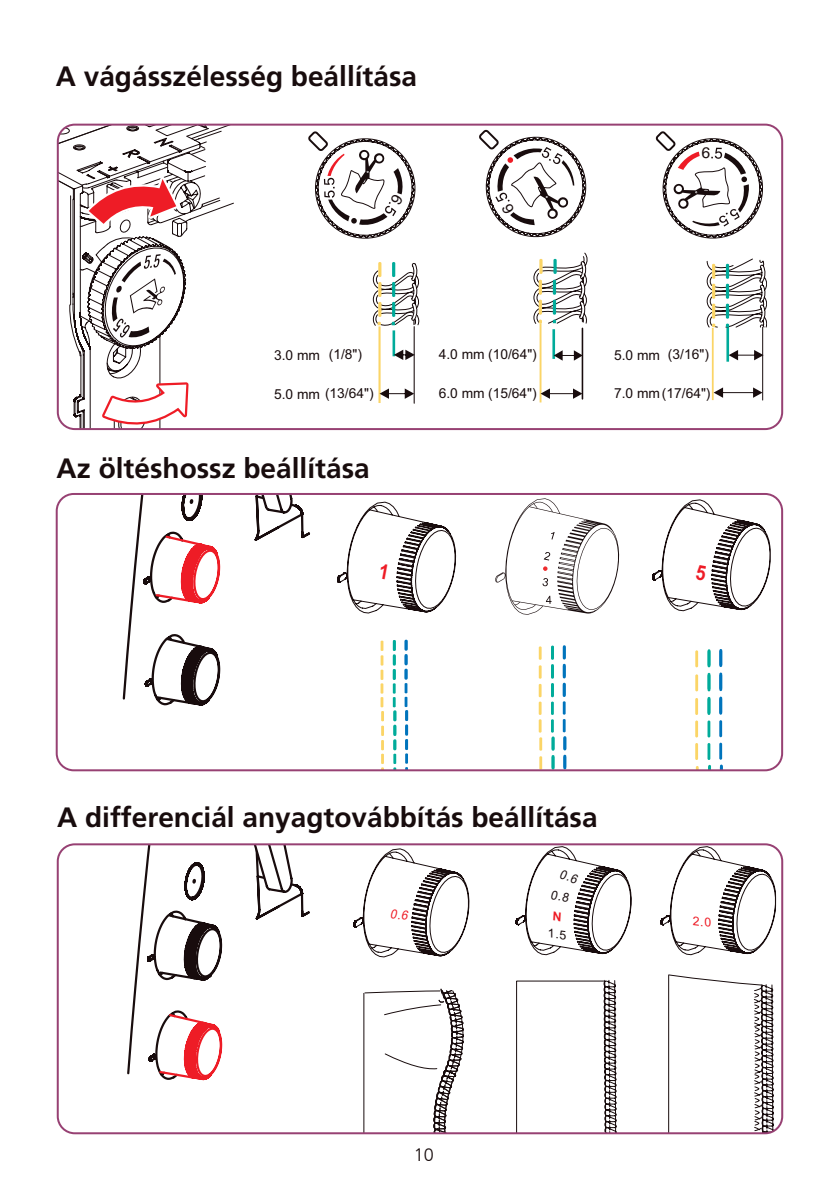
<style>
.page{position:relative;width:840px;height:1191px;background:#fff}
.page>*{position:absolute;margin:0;border:0;box-sizing:border-box;transform-origin:0 0}
.t1{font:700 28px "Frutiger LT Com";color:#180c0d}
.t2{font:300 18px "Frutiger LT Com";color:#180c0d}
.t3{font:13.8px "Arial";color:#180c0d}
</style>
<div class="page">
<hr style="left:392px;top:330px;width:3px;height:26px;background:#00ab9a">
<hr style="left:552px;top:329px;width:2px;height:30px;background:#00ab9a">
<hr style="left:726px;top:327px;width:2px;height:35px;background:#00ab9a">
<hr style="left:581px;top:328px;width:2px;height:71px;background:#180c0d">
<hr style="left:539px;top:323px;width:2px;height:79px;background:#fbd567">
<svg style="left:540px;top:388px;width:42px;height:11px"></svg>
<hr style="left:761px;top:327px;width:1px;height:73px;background:#180c0d">
<svg style="left:728px;top:350px;width:35px;height:10px"></svg>
<hr style="left:711px;top:328px;width:2px;height:72px;background:#fbd567">
<svg style="left:713px;top:387px;width:49px;height:11px"></svg>
<svg style="left:706px;top:258px;width:60px;height:70px"></svg>
<svg style="left:553px;top:350px;width:29px;height:11px"></svg>
<svg style="left:393px;top:350px;width:20px;height:10px"></svg>
<hr style="left:378px;top:326px;width:2px;height:77px;background:#fbd567">
<hr style="left:413px;top:327px;width:1px;height:76px;background:#180c0d">
<svg style="left:372px;top:262px;width:47px;height:65px"></svg>
<svg style="left:58px;top:125px;width:176px;height:304px"></svg>
<svg style="left:379px;top:388px;width:35px;height:11px"></svg>
<svg style="left:533px;top:252px;width:54px;height:73px"></svg>
<hr style="left:553px;top:259px;width:3px;height:15px;background:#00ab9a">
<div style="left:57px;top:124px;width:725px;height:306px;border:2px solid #974173;border-radius:17px"></div>
<svg style="left:61px;top:494px;width:233px;height:212px"></svg>
<svg style="left:539px;top:756px;width:3px;height:12px"></svg>
<hr style="left:538px;top:701px;width:3px;height:14px;background:#fbd567">
<svg style="left:538px;top:719px;width:4px;height:31px"></svg>
<svg style="left:538px;top:665px;width:3px;height:13px"></svg>
<hr style="left:538px;top:646px;width:3px;height:14px;background:#fbd567">
<svg style="left:538px;top:684px;width:3px;height:13px"></svg>
<svg style="left:380px;top:640px;width:4px;height:128px"></svg>
<hr style="left:694px;top:720px;width:3px;height:17px;background:#fbd567">
<hr style="left:694px;top:743px;width:3px;height:17px;background:#fbd567">
<svg style="left:695px;top:674px;width:2px;height:17px"></svg>
<svg style="left:695px;top:650px;width:2px;height:17px"></svg>
<hr style="left:694px;top:698px;width:3px;height:17px;background:#fbd567">
<hr style="left:550px;top:701px;width:3px;height:14px;background:#00ab9a">
<hr style="left:550px;top:646px;width:3px;height:14px;background:#00ab9a">
<svg style="left:551px;top:664px;width:2px;height:33px"></svg>
<hr style="left:550px;top:645px;width:3px;height:14px;background:#00ab9a">
<svg style="left:551px;top:719px;width:3px;height:49px"></svg>
<svg style="left:392px;top:640px;width:4px;height:128px"></svg>
<hr style="left:707px;top:698px;width:3px;height:17px;background:#00ab9a">
<hr style="left:707px;top:720px;width:3px;height:17px;background:#00ab9a">
<hr style="left:707px;top:674px;width:3px;height:17px;background:#00ab9a">
<hr style="left:707px;top:697px;width:3px;height:17px;background:#00ab9a">
<hr style="left:707px;top:650px;width:3px;height:17px;background:#00ab9a">
<hr style="left:707px;top:673px;width:3px;height:17px;background:#00ab9a">
<hr style="left:707px;top:649px;width:3px;height:17px;background:#00ab9a">
<hr style="left:707px;top:743px;width:3px;height:17px;background:#00ab9a">
<hr style="left:563px;top:754px;width:3px;height:14px;background:#0074bc">
<hr style="left:562px;top:683px;width:3px;height:14px;background:#0074bc">
<hr style="left:562px;top:682px;width:3px;height:14px;background:#0074bc">
<svg style="left:562px;top:645px;width:3px;height:33px"></svg>
<svg style="left:562px;top:701px;width:4px;height:49px"></svg>
<svg style="left:404px;top:639px;width:4px;height:129px"></svg>
<hr style="left:718px;top:697px;width:3px;height:17px;background:#0074bc">
<hr style="left:718px;top:720px;width:3px;height:17px;background:#0074bc">
<svg style="left:719px;top:649px;width:2px;height:64px"></svg>
<hr style="left:718px;top:742px;width:3px;height:17px;background:#0074bc">
<svg style="left:495px;top:498px;width:123px;height:117px"></svg>
<div style="left:56px;top:493px;width:726px;height:278px;border:2px solid #974173;border-radius:17px"></div>
<svg style="left:353px;top:846px;width:422px;height:111px"></svg>
<svg style="left:60px;top:846px;width:250px;height:229px"></svg>
<svg style="left:158px;top:1012px;width:65px;height:69px"></svg>
<svg style="left:67px;top:846px;width:138px;height:55px"></svg>
<svg style="left:227px;top:846px;width:67px;height:48px"></svg>
<svg style="left:516px;top:980px;width:100px;height:7px"></svg>
<svg style="left:668px;top:974px;width:106px;height:159px"></svg>
<hr style="left:667px;top:975px;width:1px;height:158px;background:#180c0d">
<svg style="left:364px;top:987px;width:399px;height:144px"></svg>
<hr style="left:363px;top:993px;width:1px;height:140px;background:#180c0d">
<svg style="left:384px;top:988px;width:79px;height:143px"></svg>
<div style="left:57px;top:843px;width:725px;height:291px;border:2px solid #974173;border-radius:17px"></div>
<svg style="left:479px;top:129px;width:108px;height:109px"></svg>
<svg style="left:308px;top:131px;width:108px;height:108px"></svg>
<svg style="left:655px;top:131px;width:108px;height:108px"></svg>
<svg style="left:337px;top:501px;width:119px;height:112px"></svg>
<svg style="left:652px;top:499px;width:118px;height:112px"></svg>
<svg style="left:549px;top:928px;width:16px;height:11px"></svg>
<svg style="left:692px;top:916px;width:18px;height:11px"></svg>
<svg style="left:553px;top:911px;width:7px;height:10px"></svg>
<svg style="left:550px;top:890px;width:19px;height:12px"></svg>
<svg style="left:559px;top:870px;width:19px;height:13px"></svg>
<svg style="left:390px;top:909px;width:19px;height:11px"></svg>
<p class="t1" style="left:56px;top:59px;width:362px">A vágásszélesség beállítása</p>
<p class="t3" style="left:274px;top:345px;width:89px">3.0 mm (1/8")</p>
<p class="t3" style="left:438px;top:345px;width:100px">4.0 mm (10/64")</p>
<p class="t3" style="left:274px;top:384px;width:101px">5.0 mm (13/64")</p>
<p class="t3" style="left:438px;top:383px;width:100px">6.0 mm (15/64")</p>
<p class="t1" style="left:57px;top:451px;width:314px">Az öltéshossz beállítása</p>
<p class="t3" style="left:613px;top:345px;width:96px">5.0 mm (3/16")</p>
<p class="t3" style="left:613px;top:383px;width:98px">7.0 mm(17/64")</p>
<p class="t1" style="left:57px;top:800px;width:541px">A differenciál anyagtovábbítás beállítása</p>
<p class="t2" style="left:414px;top:1144px;width:22px">10</p>
</div>
